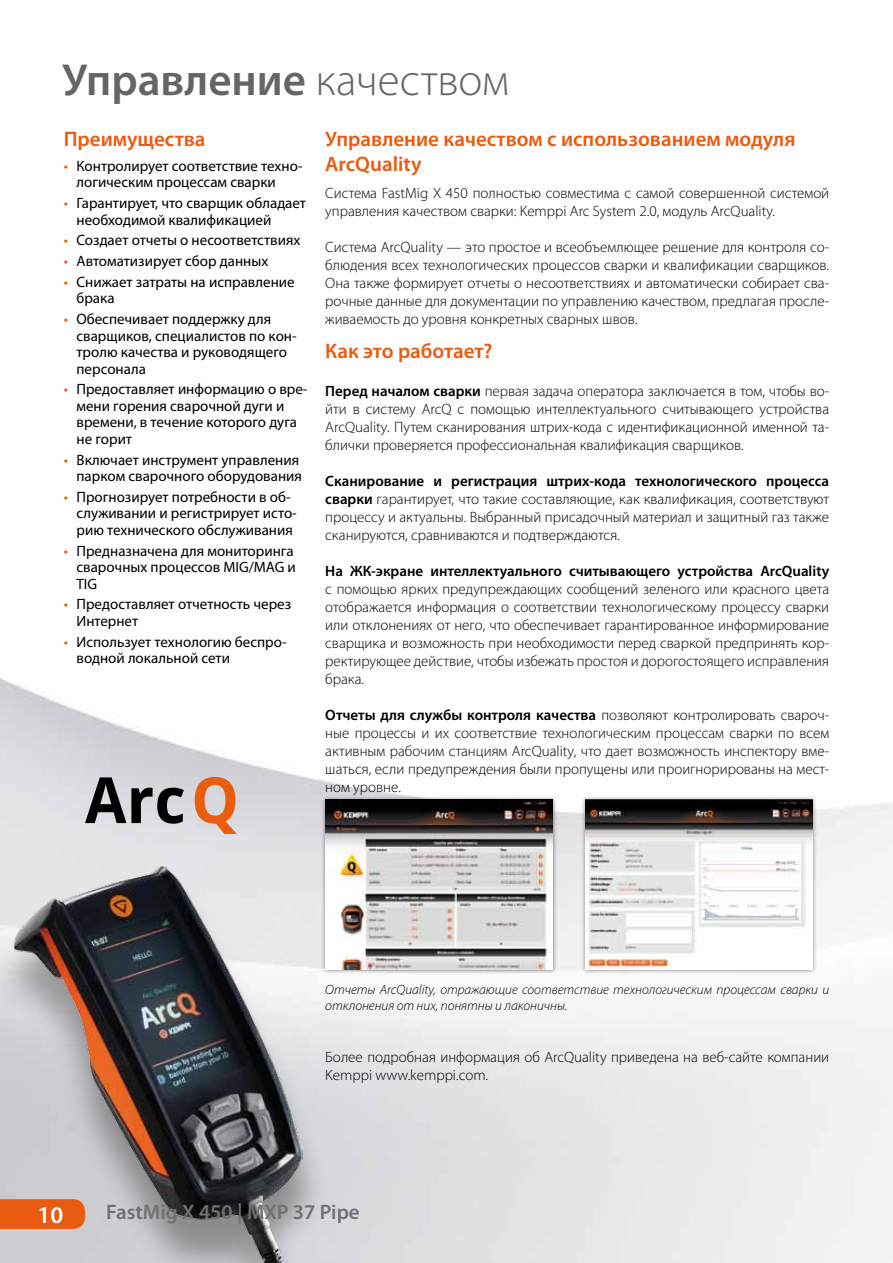
<style>
.page{position:relative;width:893px;height:1263px;background:#fff}
.page>*{position:absolute;margin:0;border:0;box-sizing:border-box;transform-origin:0 0}
.t1{font:600 45px "Myriad Pro";color:#646567}
.t2{font:600 24px "Myriad Pro";color:#fff}
.t3{font:600 21px/25.2px "Myriad Pro";color:#e95b10}
.t4{font:600 21px "Myriad Pro";color:#707172}
.t5{font:300 15px/18px "Myriad Pro";color:#000;text-align:justify}
.t6{font:15px/16.5px "Myriad Pro";color:#000}
.t7{font:600 15px "Myriad Pro";color:#000}
.t8{font:italic 300 13.5px/16.2px "Myriad Pro";color:#000}
.s1{font-weight:300}
.s2{font-weight:600}
.s3{color:#e95b10}
</style>
<div class="page">
<div style="left:0;top:878px;width:331px;height:385px;background:#000;opacity:.34"></div>
<img style="left:13px;top:864px;width:289px;height:399px">
<svg style="left:85px;top:777px;width:99px;height:47px;background:#838386"></svg>
<svg style="left:195px;top:777px;width:42px;height:57px;background:#e09b78"></svg>
<div style="left:321px;top:795px;width:237px;height:179px;background:#000;opacity:.44"></div>
<img style="left:325px;top:799px;width:228px;height:171px">
<div style="left:581px;top:795px;width:236px;height:179px;background:#000;opacity:.44"></div>
<img style="left:585px;top:799px;width:227px;height:171px">
<div style="left:0;top:1199px;width:85px;height:30px;background:#e95b10"></div>
<h1 class="t1" style="left:62px;top:52px;width:448px">Управление <span class="s1">качеством</span></h1>
<h3 class="t3" style="left:325px;top:126px;width:472px">Управление качеством с использованием модуля<br>ArcQuality</h3>
<p class="t5" style="left:325px;top:184px;width:505px">Система FastMig X 450 полностью совместима с самой совершенной системой управления качеством сварки: Kemppi Arc System 2.0, модуль ArcQuality.</p>
<p class="t5" style="left:325px;top:238px;width:505px">Система ArcQuality — это простое и всеобъемлющее решение для контроля со&shy;блюдения всех технологических процессов сварки и квалификации сварщиков.<br>Она также формирует отчеты о несоответствиях и автоматически собирает сва&shy;рочные данные для документации по управлению качеством, предлагая просле&shy;живаемость до уровня конкретных сварных швов.</p>
<h3 class="t3" style="left:325px;top:338px;width:169px">Как это работает?</h3>
<p class="t5" style="left:325px;top:382px;width:505px"><span class="s2">Перед началом сварки</span> первая задача оператора заключается в том, чтобы во&shy;йти в систему ArcQ с помощью интеллектуального считывающего устройства ArcQuality. Путем сканирования штрих-кода с идентификационной именной та&shy;блички проверяется профессиональная квалификация сварщиков.</p>
<p class="t5" style="left:325px;top:472px;width:505px"><span class="s2">Сканирование и регистрация штрих-кода технологического процесса сварки</span> гарантирует, что такие составляющие, как квалификация, соответствуют процессу и актуальны. Выбранный присадочный материал и защитный газ также сканируются, сравниваются и подтверждаются.</p>
<p class="t7" style="left:325px;top:561px;width:505px">На ЖК-экране интеллектуального считывающего устройства ArcQuality</p>
<p class="t5" style="left:325px;top:580px;width:505px">с помощью ярких предупреждающих сообщений зеленого или красного цвета отображается информация о соответствии технологическому процессу сварки или отклонениях от него, что обеспечивает гарантированное информирование сварщика и возможность при необходимости перед сваркой предпринять кор&shy;ректирующее действие, чтобы избежать простоя и дорогостоящего исправления брака.</p>
<p class="t5" style="left:325px;top:706px;width:505px"><span class="s2">Отчеты для службы контроля качества</span> позволяют контролировать свароч&shy;ные процессы и их соответствие технологическим процессам сварки по всем активным рабочим станциям ArcQuality, что дает возможность инспектору вме&shy;шаться, если предупреждения были пропущены или проигнорированы на мест&shy;ном уровне.</p>
<h3 class="t3" style="left:64px;top:126px;width:143px">Преимущества</h3>
<p class="t6" style="left:77px;top:157px;width:228px;text-indent:-13px"><span class="s3">•</span> Контролирует соответствие техно&shy;логическим процессам сварки</p>
<p class="t6" style="left:77px;top:195px;width:231px;text-indent:-13px"><span class="s3">•</span> Гарантирует, что сварщик обладает необходимой квалификацией</p>
<p class="t6" style="left:64px;top:232px;width:238px"><span class="s3">•</span> Создает отчеты о несоответствиях</p>
<p class="t6" style="left:64px;top:253px;width:206px"><span class="s3">•</span> Автоматизирует сбор данных</p>
<p class="t6" style="left:77px;top:273px;width:220px;text-indent:-13px"><span class="s3">•</span> Снижает затраты на исправление брака</p>
<p class="t6" style="left:77px;top:311px;width:222px;text-indent:-13px"><span class="s3">•</span> Обеспечивает поддержку для сварщиков, специалистов по кон&shy;тролю качества и руководящего персонала</p>
<p class="t6" style="left:77px;top:381px;width:233px;text-indent:-13px"><span class="s3">•</span> Предоставляет информацию о вре&shy;мени горения сварочной дуги и времени, в течение которого дуга не горит</p>
<p class="t6" style="left:64px;top:451px;width:240px;text-align:right"><span class="s3">•</span> Включает инструмент управления парком сварочного оборудования</p>
<p class="t6" style="left:77px;top:488px;width:222px;text-indent:-13px"><span class="s3">•</span> Прогнозирует потребности в об&shy;служивании и регистрирует исто&shy;рию технического обслуживания</p>
<p class="t6" style="left:77px;top:542px;width:221px;text-indent:-13px"><span class="s3">•</span> Предназначена для мониторинга сварочных процессов MIG/MAG и<br>TIG</p>
<p class="t6" style="left:77px;top:596px;width:216px;text-indent:-13px"><span class="s3">•</span> Предоставляет отчетность через<br>Интернет</p>
<p class="t6" style="left:77px;top:633px;width:212px;text-indent:-13px"><span class="s3">•</span> Использует технологию беспро&shy;водной локальной сети</p>
<p class="t8" style="left:325px;top:981px;width:505px">Отчеты ArcQuality, отражающие соответствие технологическим процессам сварки и отклонения от них, понятны и лаконичны.</p>
<p class="t5" style="left:325px;top:1048px;width:505px">Более подробная информация об ArcQuality приведена на веб-сайте компании<br>Kemppi www.kemppi.com.</p>
<h2 class="t2" style="left:38px;top:1200px;width:27px">10</h2>
<h3 class="t4" style="left:106px;top:1199px;width:255px">FastMig X 450 | MXP 37 Pipe</h3>
</div>
